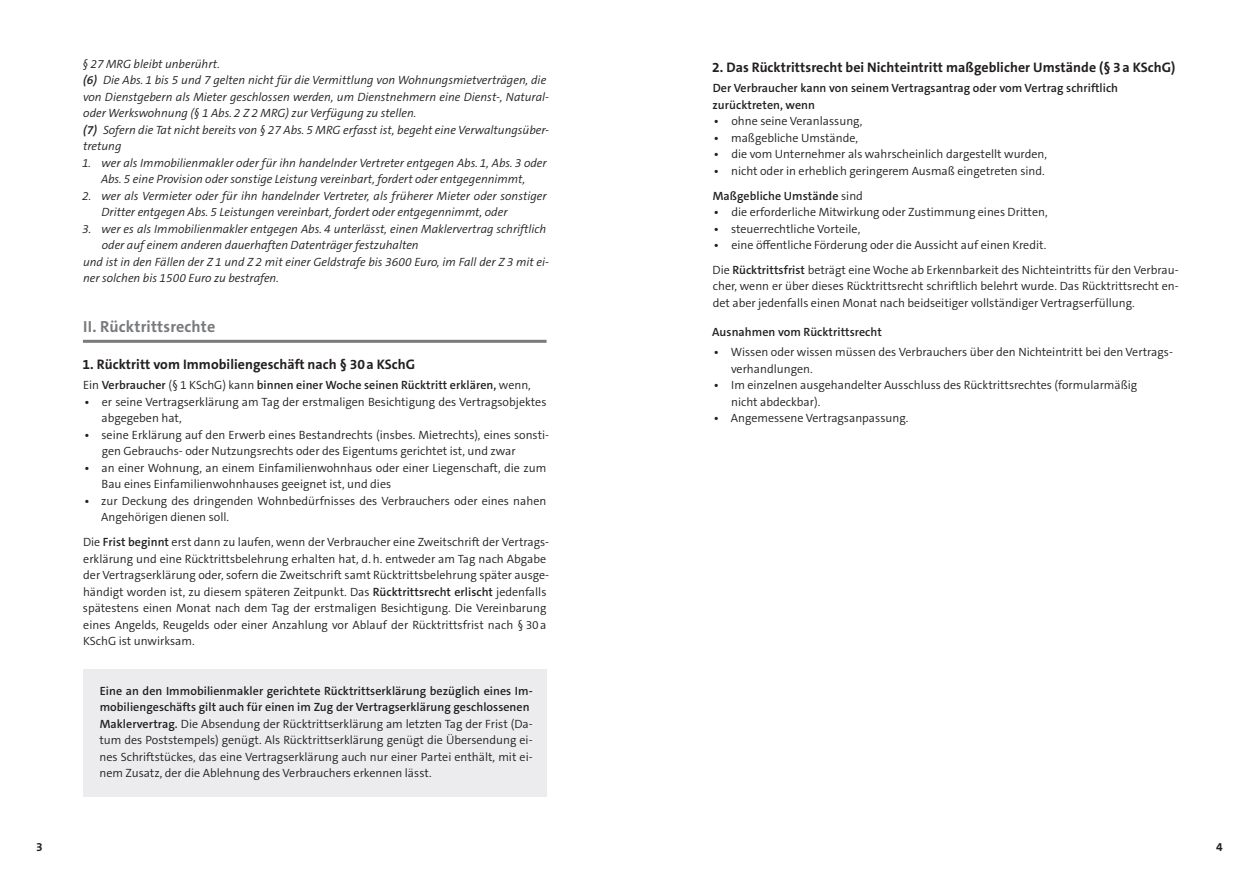
<style>
.page{position:relative;width:1259px;height:893px;background:#fff}
.page>*{position:absolute;margin:0;border:0;box-sizing:border-box;transform-origin:0 0}
.t1{font:700 16.2px "The Sans C5";letter-spacing:.01em;color:#787a7d}
.t2{font:700 13.8px "The Sans C5";letter-spacing:.005em;color:#231f20}
.t3{font:300 12px/16.5px "The Sans C5";color:#231f20}
.t4{font:italic 300 12px/16.5px "The Sans C5";color:#231f20}
.t5{font:600 12px/16.5px "The Sans C5";letter-spacing:.005em;color:#231f20}
.t6{font:700 12px "The Sans C5";color:#231f20}
.s1{font-weight:600}
.s2{font-weight:300}
</style>
<div class="page">
<hr style="left:83px;top:340px;width:463px;height:3px;background:#787a7d">
<div style="left:83px;top:669px;width:463px;height:128px;background:#ececee"></div>
<p class="t4" style="left:82px;top:55px;width:468px">§ 27 MRG bleibt unberührt.<br><span class="s1">(6)</span> Die Abs. 1 bis 5 und 7 gelten nicht für die Vermittlung von Wohnungsmietverträgen, die von Dienstgebern als Mieter geschlossen werden, um Dienstnehmern eine Dienst-, Natural&shy;oder Werkswohnung (§ 1 Abs. 2 Z 2 MRG) zur Verfügung zu stellen.<br><span class="s1">(7)</span> Sofern die Tat nicht bereits von § 27 Abs. 5 MRG erfasst ist, begeht eine Verwaltungsüber&shy;tretung</p>
<p class="t4" style="left:82px;top:154px;width:466px;text-align:center">1. wer als Immobilienmakler oder für ihn handelnder Vertreter entgegen Abs. 1, Abs. 3 oder<br>Abs. 5 eine Provision oder sonstige Leistung vereinbart, fordert oder entgegennimmt,</p>
<p class="t4" style="left:101px;top:187px;width:447px;text-indent:-19px">2. wer als Vermieter oder für ihn handelnder Vertreter, als früherer Mieter oder sonstiger<br>Dritter entgegen Abs. 5 Leistungen vereinbart, fordert oder entgegennimmt, oder</p>
<p class="t4" style="left:82px;top:220px;width:465px">3. wer es als Immobilienmakler entgegen Abs. 4 unterlässt, einen Maklervertrag schriftlich</p>
<p class="t4" style="left:102px;top:237px;width:318px">oder auf einem anderen dauerhaften Datenträger festzuhalten</p>
<p class="t4" style="left:83px;top:253px;width:467px">und ist in den Fällen der Z 1 und Z 2 mit einer Geldstrafe bis 3600 Euro, im Fall der Z 3 mit ei-</p>
<p class="t4" style="left:83px;top:270px;width:197px">ner solchen bis 1500 Euro zu bestrafen.</p>
<h1 class="t1" style="left:83px;top:316px;width:134px">II. Rücktrittsrechte</h1>
<p class="t2" style="left:83px;top:355px;width:334px">1. Rücktritt vom Immobiliengeschäft nach § 30 a KSchG</p>
<p class="t5" style="left:83px;top:377px;width:449px"><span class="s2">Ein</span> Verbraucher <span class="s2">(§ 1 KSchG) kann</span> binnen einer Woche seinen Rücktritt erklären, <span class="s2">wenn,</span></p>
<p class="t3" style="left:102px;top:394px;width:446px;text-indent:-17px"><span class="s1">•</span> er seine Vertragserklärung am Tag der erstmaligen Besichtigung des Vertragsobjektes abgegeben hat,</p>
<p class="t3" style="left:102px;top:427px;width:449px;text-indent:-17px"><span class="s1">•</span> seine Erklärung auf den Erwerb eines Bestandrechts (insbes. Mietrechts), eines sonsti&shy;gen Gebrauchs- oder Nutzungsrechts oder des Eigentums gerichtet ist, und zwar</p>
<p class="t3" style="left:102px;top:460px;width:446px;text-indent:-17px"><span class="s1">•</span> an einer Wohnung, an einem Einfamilienwohnhaus oder einer Liegenschaft, die zum<br>Bau eines Einfamilienwohnhauses geeignet ist, und dies</p>
<p class="t3" style="left:101px;top:493px;width:446px;text-indent:-17px"><span class="s1">•</span> zur Deckung des dringenden Wohnbedürfnisses des Verbrauchers oder eines nahen<br>Angehörigen dienen soll.</p>
<p class="t3" style="left:83px;top:534px;width:468px">Die <span class="s1">Frist beginnt</span> erst dann zu laufen, wenn der Verbraucher eine Zweitschrift der Vertrags&shy;erklärung und eine Rücktrittsbelehrung erhalten hat, d. h. entweder am Tag nach Abgabe der Vertragserklärung oder, sofern die Zweitschrift samt Rücktrittsbelehrung später ausge&shy;händigt worden ist, zu diesem späteren Zeitpunkt. Das <span class="s1">Rücktrittsrecht erlischt</span> jedenfalls spätestens einen Monat nach dem Tag der erstmaligen Besichtigung. Die Vereinbarung eines Angelds, Reugelds oder einer Anzahlung vor Ablauf der Rücktrittsfrist nach § 30 a KSchG ist unwirksam.</p>
<p class="t3" style="left:99px;top:682px;width:435px"><span class="s1">Eine an den Immobilienmakler gerichtete Rücktrittserklärung bezüglich eines Im&shy;mobiliengeschäfts gilt auch für einen im Zug der Vertragserklärung geschlossenen Maklervertrag.</span> Die Absendung der Rücktrittserklärung am letzten Tag der Frist (Da&shy;tum des Poststempels) genügt. Als Rücktrittserklärung genügt die Übersendung ei&shy;nes Schriftstückes, das eine Vertragserklärung auch nur einer Partei enthält, mit ei&shy;nem Zusatz, der die Ablehnung des Verbrauchers erkennen lässt.</p>
<p class="t2" style="left:712px;top:58px;width:465px">2. Das Rücktrittsrecht bei Nichteintritt maßgeblicher Umstände (§ 3 a KSchG)</p>
<p class="t5" style="left:712px;top:80px;width:407px">Der Verbraucher kann von seinem Vertragsantrag oder vom Vertrag schriftlich zurücktreten, wenn</p>
<p class="t3" style="left:714px;top:113px;width:150px"><span class="s1">•</span> ohne seine Veranlassung,</p>
<p class="t3" style="left:714px;top:130px;width:146px"><span class="s1">•</span> maßgebliche Umstände,</p>
<p class="t3" style="left:714px;top:146px;width:334px"><span class="s1">•</span> die vom Unternehmer als wahrscheinlich dargestellt wurden,</p>
<p class="t3" style="left:713px;top:158px;width:333px;line-height:24.8px"><span class="s1">•</span> nicht oder in erheblich geringerem Ausmaß eingetreten sind.<br><span class="s1">Maßgebliche Umstände</span> sind</p>
<p class="t3" style="left:714px;top:204px;width:335px"><span class="s1">•</span> die erforderliche Mitwirkung oder Zustimmung eines Dritten,</p>
<p class="t3" style="left:714px;top:220px;width:148px"><span class="s1">•</span> steuerrechtliche Vorteile,</p>
<p class="t3" style="left:712px;top:233px;width:467px;line-height:24.8px"><span class="s1">•</span> eine öffentliche Förderung oder die Aussicht auf einen Kredit.<br>Die <span class="s1">Rücktrittsfrist</span> beträgt eine Woche ab Erkennbarkeit des Nichteintritts für den Verbrau-</p>
<p class="t3" style="left:713px;top:278px;width:467px">cher, wenn er über dieses Rücktrittsrecht schriftlich belehrt wurde. Das Rücktrittsrecht en&shy;det aber jedenfalls einen Monat nach beidseitiger vollständiger Vertragserfüllung.</p>
<p class="t5" style="left:712px;top:323px;width:171px">Ausnahmen vom Rücktrittsrecht</p>
<p class="t3" style="left:731px;top:344px;width:443px;text-indent:-17px"><span class="s1">•</span> Wissen oder wissen müssen des Verbrauchers über den Nichteintritt bei den Vertrags&shy;verhandlungen.</p>
<p class="t3" style="left:731px;top:377px;width:408px;text-indent:-17px"><span class="s1">•</span> Im einzelnen ausgehandelter Ausschluss des Rücktrittsrechtes (formularmäßig nicht abdeckbar).</p>
<p class="t3" style="left:714px;top:410px;width:196px"><span class="s1">•</span> Angemessene Vertragsanpassung.</p>
<p class="t6" style="left:36px;top:840px;width:8px">3</p>
<p class="t6" style="left:1216px;top:840px;width:8px">4</p>
</div>
